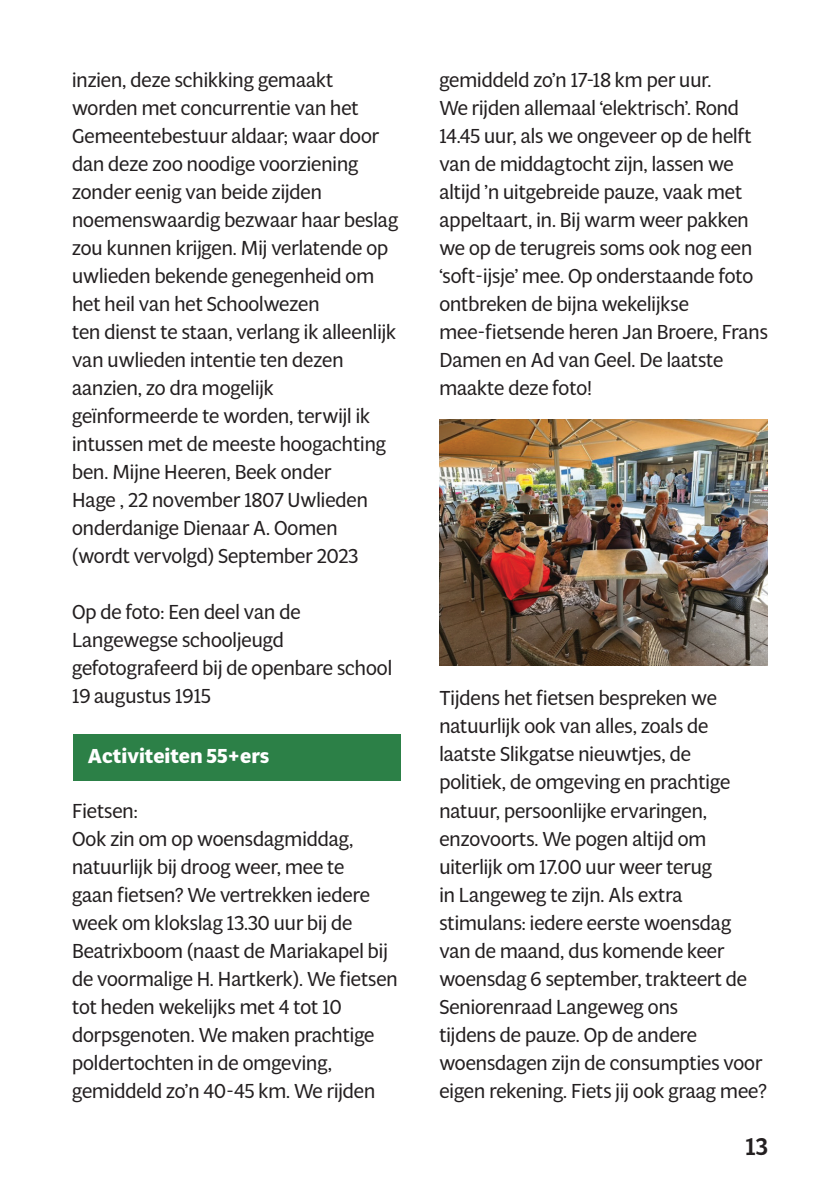
<style>
.page{position:relative;width:840px;height:1191px;background:#fff}
.page>*{position:absolute;margin:0;border:0;box-sizing:border-box;transform-origin:0 0}
.t1{font:500 24px "Multi Display";color:#231f20}
.Paragraph_Style_1{font:20px/28px "Multi Display";color:#231f20}
.t2{font:700 20px "Multi Display";color:#fff}
</style>
<div class="page">
<div style="left:73px;top:734px;width:327px;height:46px;background:#2c8047"></div>
<img style="left:439px;top:420px;width:328px;height:246px">
<p class="Paragraph_Style_1" style="left:72px;top:65px;width:327px">inzien, deze schikking gemaakt worden met concurrentie van het Gemeentebestuur aldaar; waar door dan deze zoo noodige voorziening zonder eenig van beide zijden noemenswaardig bezwaar haar beslag zou kunnen krijgen. Mij verlatende op uwlieden bekende genegenheid om het heil van het Schoolwezen</p>
<p class="Paragraph_Style_1" style="left:72px;top:317px;width:325px">ten dienst te staan, verlang ik alleenlijk van uwlieden intentie ten dezen aanzien, zo dra mogelijk</p>
<p class="Paragraph_Style_1" style="left:72px;top:401px;width:315px">geïnformeerde te worden, terwijl ik intussen met de meeste hoogachting ben. Mijne Heeren, Beek onder<br>Hage , 22 november 1807 Uwlieden onderdanige Dienaar A. Oomen</p>
<p class="Paragraph_Style_1" style="left:72px;top:541px;width:287px">(wordt vervolgd) September 2023</p>
<p class="Paragraph_Style_1" style="left:72px;top:597px;width:321px">Op de foto: Een deel van de<br>Langewegse schooljeugd gefotografeerd bij de openbare school<br>19 augustus 1915</p>
<p class="t2" style="left:88px;top:742px;width:183px">Activiteiten 55+ers</p>
<p class="Paragraph_Style_1" style="left:72px;top:796px;width:67px">Fietsen:</p>
<p class="Paragraph_Style_1" style="left:72px;top:824px;width:327px">Ook zin om op woensdagmiddag, natuurlijk bij droog weer, mee te<br>gaan fietsen? We vertrekken iedere week om klokslag 13.30 uur bij de Beatrixboom (naast de Mariakapel bij de voormalige H. Hartkerk). We fietsen tot heden wekelijks met 4 tot 10 dorpsgenoten. We maken prachtige</p>
<p class="Paragraph_Style_1" style="left:72px;top:1048px;width:304px">poldertochten in de omgeving, gemiddeld zo’n 40-45 km. We rijden</p>
<p class="Paragraph_Style_1" style="left:439px;top:65px;width:315px">gemiddeld zo’n 17-18 km per uur.<br>We rijden allemaal ‘elektrisch’. Rond 14.45 uur, als we ongeveer op de helft van de middagtocht zijn, lassen we altijd ’n uitgebreide pauze, vaak met appeltaart, in. Bij warm weer pakken we op de terugreis soms ook nog een ‘soft-ijsje’ mee. Op onderstaande foto ontbreken de bijna wekelijkse</p>
<p class="Paragraph_Style_1" style="left:439px;top:317px;width:330px">mee-fietsende heren Jan Broere, Frans<br>Damen en Ad van Geel. De laatste maakte deze foto!</p>
<p class="Paragraph_Style_1" style="left:439px;top:683px;width:279px">Tijdens het fietsen bespreken we natuurlijk ook van alles, zoals de laatste Slikgatse nieuwtjes, de</p>
<p class="Paragraph_Style_1" style="left:439px;top:767px;width:292px">politiek, de omgeving en prachtige natuur, persoonlijke ervaringen, enzovoorts. We pogen altijd om</p>
<p class="Paragraph_Style_1" style="left:439px;top:851px;width:309px">uiterlijk om 17.00 uur weer terug<br>in Langeweg te zijn. Als extra stimulans: iedere eerste woensdag van de maand, dus komende keer woensdag 6 september, trakteert de<br>Seniorenraad Langeweg ons</p>
<p class="Paragraph_Style_1" style="left:439px;top:1019px;width:329px">tijdens de pauze. Op de andere woensdagen zijn de consumpties voor eigen rekening. Fiets jij ook graag mee?</p>
<p class="t1" style="left:745px;top:1129px;width:24px">13</p>
</div>
